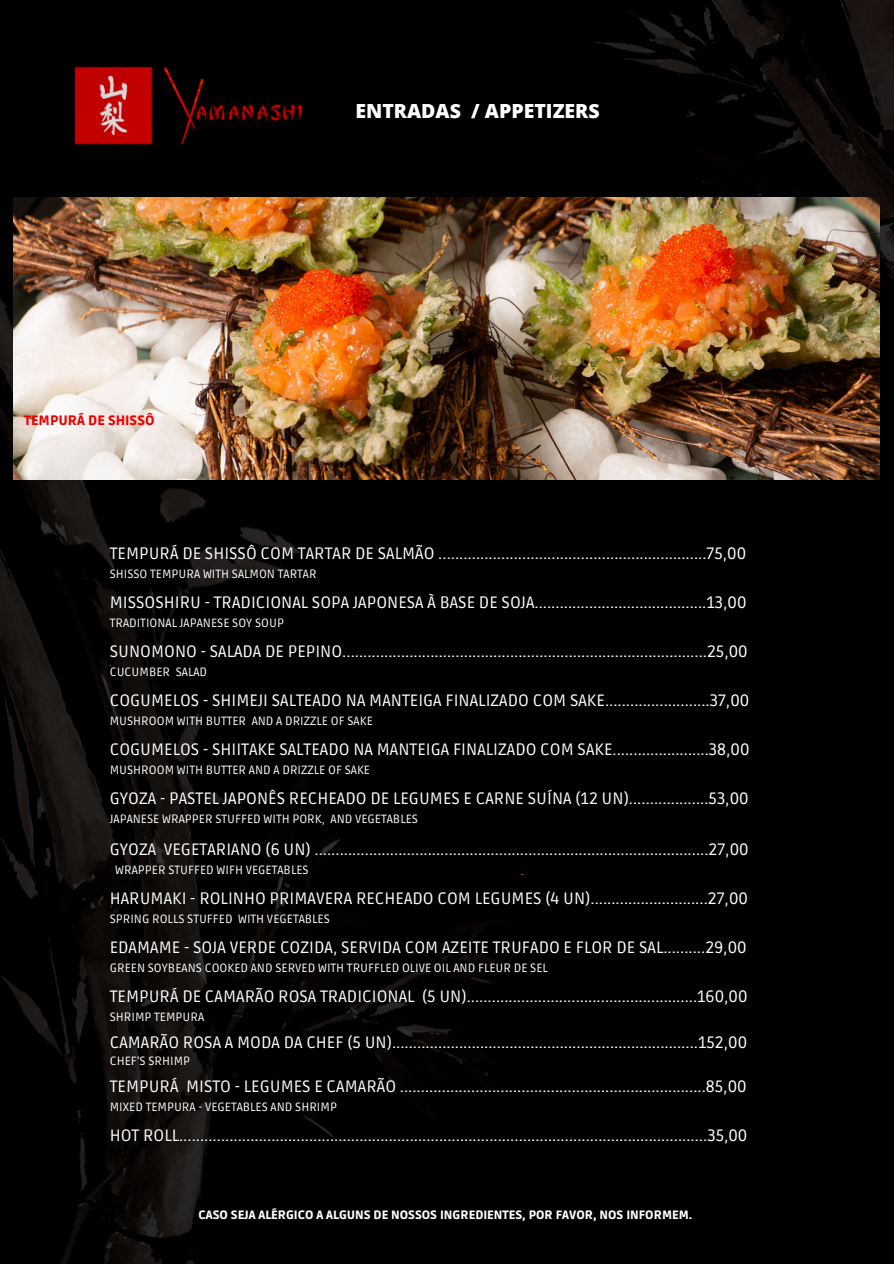
<style>
.page{position:relative;width:894px;height:1264px;background:#fff}
.page>*{position:absolute;margin:0;border:0;box-sizing:border-box;transform-origin:0 0}
.t1{font:800 19.5px "Open Sans";color:#fff}
.t2{font:16.5px "Ruda";color:#fff}
.t3{font:900 13.5px "Ruda";color:#ec0101}
.t4{font:12px "Ruda";color:#fff}
.t5{font:900 12px "Ruda";color:#fff}
.t6{font:7.5px "Ruda";color:#fff}
</style>
<div class="page">
<img style="left:0;top:0;width:893px;height:1263px">
<img style="left:326px;top:871px;width:200px;height:3px">
<img style="left:14px;top:197px;width:865px;height:283px">
<h5 class="t3" style="left:24px;top:413px;width:132px">TEMPURÁ DE SHISSÔ</h5>
<h3 class="t1" style="left:355px;top:97px;width:246px">ENTRADAS / APPETIZERS</h3>
<p class="t2" style="left:110px;top:544px;width:637px">TEMPURÁ DE SHISSÔ COM TARTAR DE SALMÃO ................................................................75,00</p>
<h4 class="t4" style="left:110px;top:567px;width:208px">SHISSO TEMPURA WITH SALMON TARTAR</h4>
<h2 class="t2" style="left:110px;top:593px;width:638px">MISSOSHIRU - TRADICIONAL SOPA JAPONESA À BASE DE SOJA.........................................13,00</h2>
<h3 class="t4" style="left:110px;top:616px;width:176px">TRADITIONAL JAPANESE SOY SOUP</h3>
<p class="t2" style="left:110px;top:642px;width:639px">SUNOMONO - SALADA DE PEPINO.......................................................................................25,00</p>
<p class="t6" style="left:110px;top:658px;width:3px">.</p>
<p class="t4" style="left:110px;top:665px;width:99px">CUCUMBER SALAD</p>
<h3 class="t2" style="left:110px;top:691px;width:640px">COGUMELOS - SHIMEJI SALTEADO NA MANTEIGA FINALIZADO COM SAKE.........................37,00</h3>
<p class="t4" style="left:110px;top:714px;width:264px">MUSHROOM WITH BUTTER AND A DRIZZLE OF SAKE</p>
<h3 class="t2" style="left:110px;top:740px;width:641px">COGUMELOS - SHIITAKE SALTEADO NA MANTEIGA FINALIZADO COM SAKE.......................38,00</h3>
<h3 class="t4" style="left:110px;top:763px;width:262px">MUSHROOM WITH BUTTER AND A DRIZZLE OF SAKE</h3>
<p class="t2" style="left:110px;top:789px;width:640px">GYOZA - PASTEL JAPONÊS RECHEADO DE LEGUMES E CARNE SUÍNA (12 UN)...................53,00</p>
<h3 class="t4" style="left:110px;top:812px;width:310px">JAPANESE WRAPPER STUFFED WITH PORK, AND VEGETABLES</h3>
<p class="t2" style="left:110px;top:839px;width:640px">GYOZA VEGETARIANO (6 UN) ..............................................................................................27,00</p>
<h3 class="t4" style="left:115px;top:862px;width:195px">WRAPPER STUFFED WIFH VEGETABLES</h3>
<p class="t2" style="left:110px;top:888px;width:639px">HARUMAKI - ROLINHO PRIMAVERA RECHEADO COM LEGUMES (4 UN)............................27,00</p>
<h3 class="t4" style="left:110px;top:911px;width:222px">SPRING ROLLS STUFFED WITH VEGETABLES</h3>
<p class="t2" style="left:110px;top:937px;width:638px">EDAMAME - SOJA VERDE COZIDA, SERVIDA COM AZEITE TRUFADO E FLOR DE SAL..........29,00</p>
<h3 class="t4" style="left:110px;top:960px;width:439px">GREEN SOYBEANS COOKED AND SERVED WITH TRUFFLED OLIVE OIL AND FLEUR DE SEL</h3>
<p class="t2" style="left:110px;top:986px;width:639px">TEMPURÁ DE CAMARÃO ROSA TRADICIONAL (5 UN).......................................................160,00</p>
<h3 class="t4" style="left:110px;top:1009px;width:96px">SHRIMP TEMPURA</h3>
<p class="t2" style="left:110px;top:1032px;width:638px">CAMARÃO ROSA A MODA DA CHEF (5 UN).........................................................................152,00</p>
<h3 class="t4" style="left:110px;top:1054px;width:82px">CHEF’S SRHIMP</h3>
<p class="t2" style="left:110px;top:1077px;width:638px">TEMPURÁ MISTO - LEGUMES E CAMARÃO .........................................................................85,00</p>
<h3 class="t4" style="left:110px;top:1100px;width:229px">MIXED TEMPURA - VEGETABLES AND SHRIMP</h3>
<p class="t2" style="left:110px;top:1126px;width:639px">HOT ROLL..............................................................................................................................35,00</p>
<p class="t5" style="left:198px;top:1207px;width:495px">CASO SEJA ALÉRGICO A ALGUNS DE NOSSOS INGREDIENTES, POR FAVOR, NOS INFORMEM.</p>
</div>
